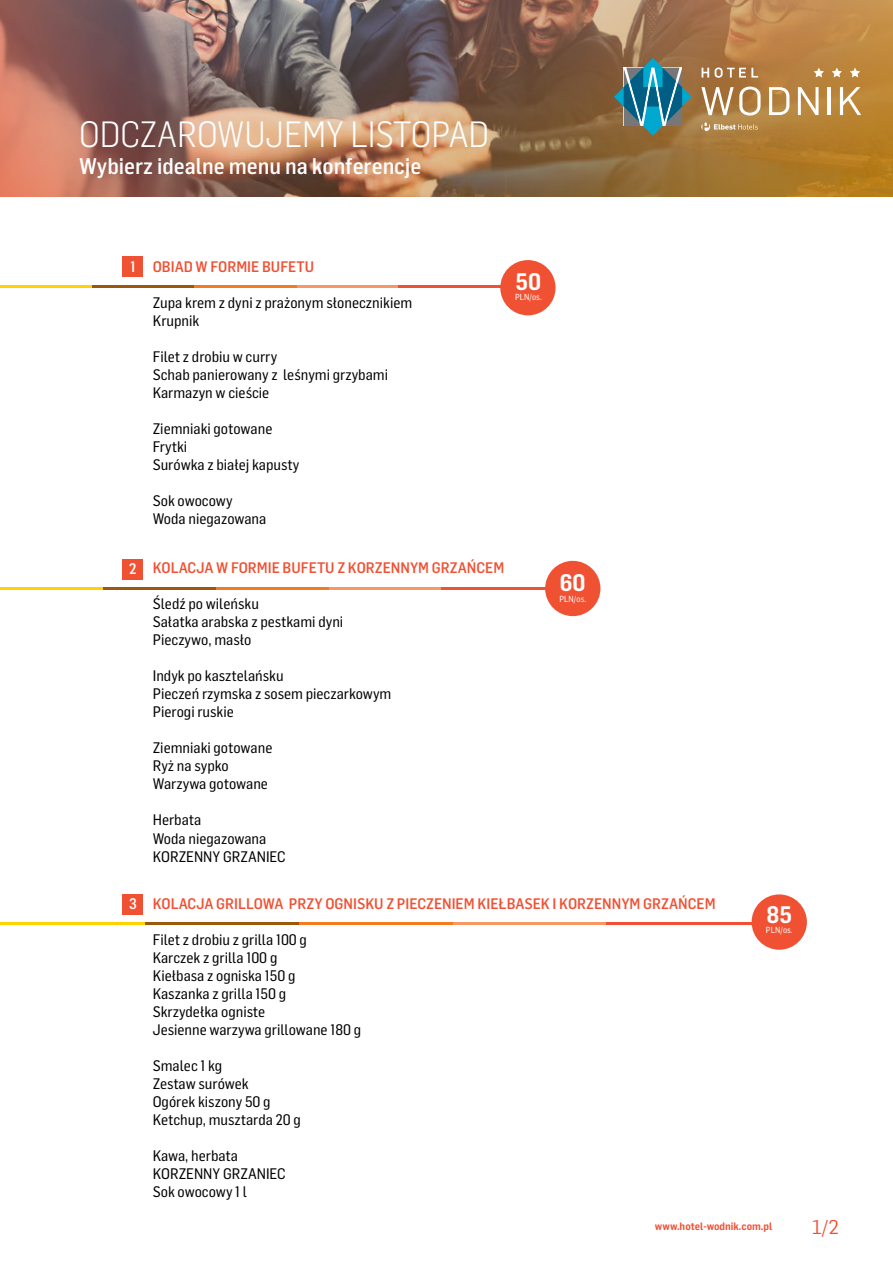
<style>
.page{position:relative;width:893px;height:1263px;background:#fff}
.page>*{position:absolute;margin:0;border:0;box-sizing:border-box;transform-origin:0 0}
.t1{font:300 35.85px "Flama Semicondensed";color:#fff}
.t2{font:600 23.4px "Flama Semicondensed";color:#fff}
.t3{font:500 22.2px "Flama Semicondensed";color:#fff}
.t4{font:19.5px "Flama";color:#f05133}
.t5{font:15px/18px "Flama Semicondensed Basic";color:#000}
.t6{font:500 15px "Flama Semicondensed";color:#f05133}
.t7{font:500 15px "Flama Semicondensed";color:#fff}
.t8{font:600 10.5px "Flama Semicondensed";color:#f05133}
.t9{font:8.7px "Flama Semicondensed Basic";letter-spacing:-.01em;color:#fff}
</style>
<div class="page">
<hr style="left:0;top:285px;width:92px;height:3px;background:#ffd200">
<hr style="left:92px;top:285px;width:104px;height:3px;background:#9c5708">
<hr style="left:195px;top:285px;width:103px;height:3px;background:#f47b20">
<hr style="left:297px;top:285px;width:103px;height:3px;background:#f79762">
<hr style="left:399px;top:285px;width:103px;height:3px;background:#f05133">
<div style="left:122px;top:256px;width:21px;height:21px;background:#f05133"></div>
<hr style="left:0;top:587px;width:103px;height:3px;background:#ffd200">
<hr style="left:103px;top:587px;width:114px;height:3px;background:#9c5708">
<hr style="left:216px;top:587px;width:114px;height:3px;background:#f47b20">
<hr style="left:329px;top:587px;width:114px;height:3px;background:#f79762">
<hr style="left:441px;top:587px;width:115px;height:3px;background:#f05133">
<div style="left:122px;top:559px;width:21px;height:20px;background:#f05133"></div>
<hr style="left:0;top:922px;width:145px;height:3px;background:#ffd200">
<hr style="left:145px;top:922px;width:156px;height:3px;background:#9c5708">
<hr style="left:299px;top:922px;width:156px;height:3px;background:#f47b20">
<hr style="left:453px;top:922px;width:156px;height:3px;background:#f79762">
<hr style="left:606px;top:922px;width:156px;height:3px;background:#f05133">
<div style="left:122px;top:894px;width:21px;height:20px;background:#f05133"></div>
<img style="left:0;top:0;width:893px;height:197px">
<svg style="left:614px;top:58px;width:78px;height:78px"></svg>
<svg style="left:814px;top:68px;width:10px;height:9px"></svg>
<svg style="left:832px;top:68px;width:10px;height:9px"></svg>
<svg style="left:850px;top:68px;width:10px;height:9px"></svg>
<svg style="left:701px;top:122px;width:57px;height:9px"></svg>
<svg style="left:702px;top:68px;width:7px;height:10px"></svg>
<svg style="left:715px;top:68px;width:43px;height:10px"></svg>
<svg style="left:701px;top:87px;width:60px;height:29px"></svg>
<svg style="left:769px;top:87px;width:20px;height:28px"></svg>
<svg style="left:798px;top:87px;width:20px;height:28px"></svg>
<hr style="left:828px;top:87px;width:3px;height:28px;background:#fff">
<svg style="left:840px;top:87px;width:21px;height:28px"></svg>
<div style="left:500px;top:260px;width:56px;height:55px;background:#f05133;border-radius:50%"></div>
<div style="left:545px;top:561px;width:55px;height:55px;background:#f05133;border-radius:50%"></div>
<div style="left:752px;top:894px;width:55px;height:56px;background:#f05133;border-radius:50%"></div>
<h1 class="t1" style="left:79px;top:111px;width:411px">ODCZAROWUJEMY LISTOPAD</h1>
<h3 class="t3" style="left:79px;top:151px;width:344px">Wybierz idealne menu na konferencje</h3>
<p class="t7" style="left:131px;top:257px;width:7px">1</p>
<p class="t6" style="left:153px;top:257px;width:163px">OBIAD W FORMIE BUFETU</p>
<p class="t5" style="left:153px;top:293px;width:261px">Zupa krem z dyni z prażonym słonecznikiem<br>Krupnik</p>
<p class="t5" style="left:153px;top:347px;width:237px">Filet z drobiu w curry<br>Schab panierowany z leśnymi grzybami<br>Karmazyn w cieście</p>
<p class="t5" style="left:153px;top:419px;width:148px">Ziemniaki gotowane<br>Frytki<br>Surówka z białej kapusty</p>
<p class="t5" style="left:153px;top:491px;width:115px">Sok owocowy<br>Woda niegazowana</p>
<h2 class="t2" style="left:515px;top:266px;width:27px">50</h2>
<p class="t9" style="left:515px;top:291px;width:28px">PLN/os.</p>
<p class="t7" style="left:129px;top:559px;width:9px">2</p>
<p class="t6" style="left:153px;top:558px;width:353px">KOLACJA W FORMIE BUFETU Z KORZENNYM GRZAŃCEM</p>
<p class="t5" style="left:153px;top:594px;width:192px">Śledź po wileńsku<br>Sałatka arabska z pestkami dyni<br>Pieczywo, masło</p>
<p class="t5" style="left:153px;top:666px;width:240px">Indyk po kasztelańsku<br>Pieczeń rzymska z sosem pieczarkowym<br>Pierogi ruskie</p>
<p class="t5" style="left:153px;top:738px;width:121px">Ziemniaki gotowane<br>Ryż na sypko<br>Warzywa gotowane</p>
<p class="t5" style="left:153px;top:810px;width:134px">Herbata<br>Woda niegazowana<br>KORZENNY GRZANIEC</p>
<h2 class="t2" style="left:560px;top:568px;width:28px">60</h2>
<p class="t9" style="left:559px;top:593px;width:28px">PLN/os.</p>
<p class="t7" style="left:129px;top:894px;width:9px">3</p>
<p class="t6" style="left:153px;top:894px;width:564px">KOLACJA GRILLOWA PRZY OGNISKU Z PIECZENIEM KIEŁBASEK I KORZENNYM GRZAŃCEM</p>
<p class="t5" style="left:153px;top:930px;width:210px">Filet z drobiu z grilla 100 g<br>Karczek z grilla 100 g<br>Kiełbasa z ogniska 150 g<br>Kaszanka z grilla 150 g<br>Skrzydełka ogniste<br>Jesienne warzywa grillowane 180 g</p>
<p class="t5" style="left:153px;top:1056px;width:150px">Smalec 1 kg<br>Zestaw surówek<br>Ogórek kiszony 50 g<br>Ketchup, musztarda 20 g</p>
<p class="t5" style="left:153px;top:1146px;width:134px">Kawa, herbata<br>KORZENNY GRZANIEC<br>Sok owocowy 1 l</p>
<h2 class="t2" style="left:766px;top:899px;width:27px">85</h2>
<p class="t9" style="left:766px;top:924px;width:28px">PLN/os.</p>
<p class="t8" style="left:655px;top:1219px;width:119px">www.hotel-wodnik.com.pl</p>
<h3 class="t4" style="left:812px;top:1213px;width:28px">1/2</h3>
</div>
